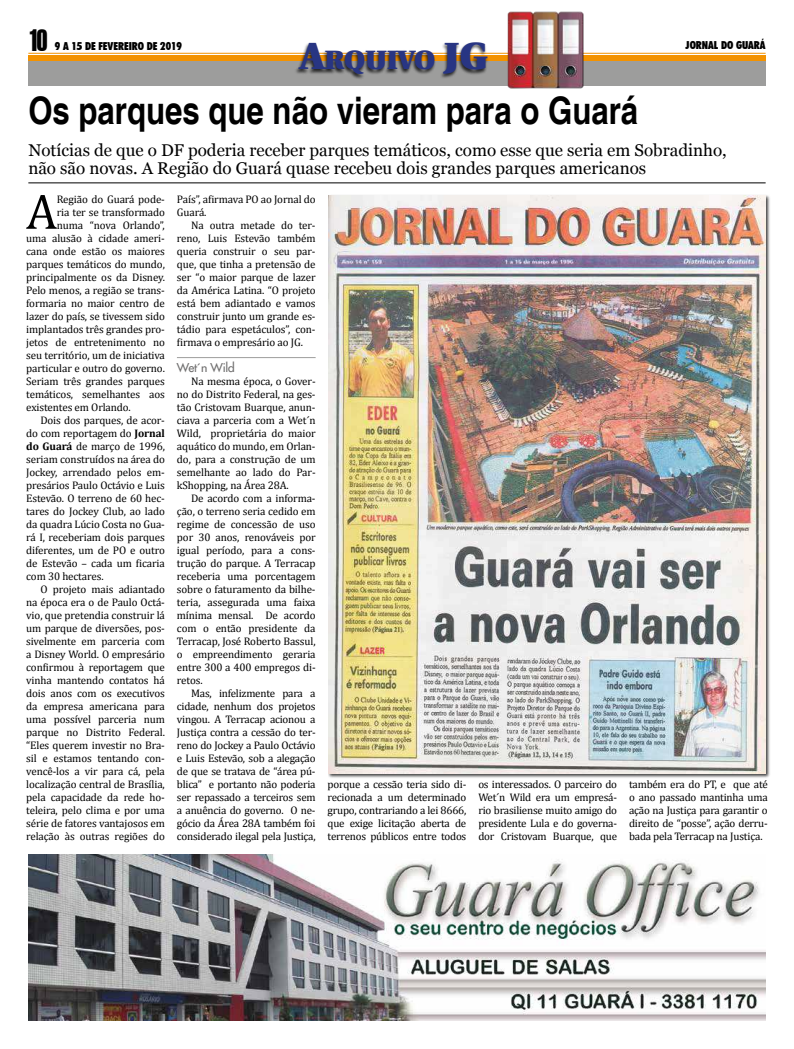
<style>
.page{position:relative;width:794px;height:1049px;background:#fff}
.page>*{position:absolute;margin:0;border:0;box-sizing:border-box;transform-origin:0 0}
.t1{font:50px "Cambria";color:#000}
.t2{font:700 condensed 38px "Helvetica";color:#000}
.t3{font:29.6px "Swiss 911 BT Extra Compressed";color:#000}
.t4{font:900 26.6px "Utopia";letter-spacing:-.015em;color:#283583}
.t5{font:17px/18px "Georgia";color:#000}
.t6{font:12px "Futura 2";letter-spacing:-.01em;color:#706f6f}
.t7{font:11px/13px "Cambria";letter-spacing:-.01em;color:#000;text-align:justify}
.t8{font:900 condensed 11px "Futura BT";color:#000}
.s1{font-size:38px}
.s2{font-weight:700}
</style>
<div class="page">
<div style="left:28px;top:55px;width:737px;height:6px;background:#f39200"></div>
<hr style="left:28px;top:53px;width:737px;height:1px;background:#f39200">
<hr style="left:177px;top:357px;width:139px;height:1px;background:#9d9d9c">
<div style="left:28px;top:61px;width:737px;height:25px;background:#9d9d9c"></div>
<div style="left:294px;top:42px;width:195px;height:38px;background:#000;opacity:.75"></div>
<img style="left:28px;top:855px;width:737px;height:165px">
<img style="left:502px;top:11px;width:89px;height:78px">
<div style="left:327px;top:195px;width:443px;height:584px;background:#000;opacity:.75"></div>
<img style="left:329px;top:196px;width:436px;height:578px">
<hr style="left:28px;top:183px;width:737px;height:1px;background:#000">
<h3 class="t3" style="left:28px;top:24px;width:21px">10</h3>
<p class="t8" style="left:55px;top:39px;width:128px">9 A 15 DE FEVEREIRO DE 2019</p>
<p class="t8" style="left:685px;top:38px;width:82px">JORNAL DO GUARÁ</p>
<h3 class="t4" style="left:300px;top:45px;width:190px"><span class="s1">A</span>RQUIVO <span class="s1">JG</span></h3>
<h2 class="t2" style="left:28px;top:88px;width:611px">Os parques que não vieram para o Guará</h2>
<h3 class="t5" style="left:28px;top:142px;width:700px">Notícias de que o DF poderia receber parques temáticos, como esse que seria em Sobradinho, não são novas. A Região do Guará quase recebeu dois grandes parques americanos</h3>
<h1 class="t1" style="left:26px;top:182px;width:33px">A</h1>
<p class="t7" style="left:57px;top:192px;width:110px">Região do Guará pode-</p>
<p class="t7" style="left:57px;top:205px;width:110px">ria ter se transformado</p>
<p class="t7" style="left:57px;top:218px;width:110px">numa “nova Orlando”,</p>
<p class="t7" style="left:26px;top:231px;width:140px">uma alusão à cidade ameri-</p>
<p class="t7" style="left:26px;top:244px;width:140px">cana onde estão os maiores</p>
<p class="t7" style="left:26px;top:257px;width:140px">parques temáticos do mundo,</p>
<p class="t7" style="left:26px;top:270px;width:140px">principalmente os da Disney.</p>
<p class="t7" style="left:26px;top:283px;width:140px">Pelo menos, a região se trans-</p>
<p class="t7" style="left:26px;top:296px;width:140px">formaria no maior centro de</p>
<p class="t7" style="left:26px;top:309px;width:140px">lazer do país, se tivessem sido</p>
<p class="t7" style="left:26px;top:322px;width:140px">implantados três grandes pro-</p>
<p class="t7" style="left:26px;top:335px;width:140px">jetos de entretenimento no</p>
<p class="t7" style="left:26px;top:348px;width:140px">seu território, um de iniciativa</p>
<p class="t7" style="left:26px;top:361px;width:140px">particular e outro do governo.</p>
<p class="t7" style="left:26px;top:374px;width:140px">Seriam três grandes parques</p>
<p class="t7" style="left:26px;top:387px;width:140px">temáticos, semelhantes aos</p>
<p class="t7" style="left:26px;top:400px;width:106px">existentes em Orlando.</p>
<p class="t7" style="left:40px;top:413px;width:126px">Dois dos parques, de acor-</p>
<p class="t7" style="left:26px;top:426px;width:140px">do com reportagem do <span class="s2">Jornal</span></p>
<p class="t7" style="left:26px;top:439px;width:140px"><span class="s2">do Guará</span> de março de 1996,</p>
<p class="t7" style="left:26px;top:452px;width:140px">seriam construídos na área do</p>
<p class="t7" style="left:26px;top:465px;width:140px">Jockey, arrendado pelos em-</p>
<p class="t7" style="left:26px;top:478px;width:140px">presários Paulo Octávio e Luis</p>
<p class="t7" style="left:26px;top:491px;width:140px">Estevão. O terreno de 60 hec-</p>
<p class="t7" style="left:26px;top:504px;width:140px">tares do Jockey Club, ao lado</p>
<p class="t7" style="left:26px;top:517px;width:140px">da quadra Lúcio Costa no Gua-</p>
<p class="t7" style="left:26px;top:530px;width:140px">rá I, receberiam dois parques</p>
<p class="t7" style="left:26px;top:543px;width:140px">diferentes, um de PO e outro</p>
<p class="t7" style="left:26px;top:556px;width:140px">de Estevão – cada um ficaria</p>
<p class="t7" style="left:26px;top:569px;width:79px">com 30 hectares.</p>
<p class="t7" style="left:40px;top:582px;width:126px">O projeto mais adiantado</p>
<p class="t7" style="left:26px;top:595px;width:140px">na época era o de Paulo Octá-</p>
<p class="t7" style="left:26px;top:608px;width:140px">vio, que pretendia construir lá</p>
<p class="t7" style="left:26px;top:622px;width:140px">um parque de diversões, pos-</p>
<p class="t7" style="left:26px;top:635px;width:140px">sivelmente em parceria com</p>
<p class="t7" style="left:26px;top:648px;width:140px">a Disney World. O empresário</p>
<p class="t7" style="left:26px;top:661px;width:140px">confirmou à reportagem que</p>
<p class="t7" style="left:26px;top:674px;width:140px">vinha mantendo contatos há</p>
<p class="t7" style="left:26px;top:687px;width:140px">dois anos com os executivos</p>
<p class="t7" style="left:26px;top:700px;width:140px">da empresa americana para</p>
<p class="t7" style="left:26px;top:713px;width:140px">uma possível parceria num</p>
<p class="t7" style="left:26px;top:726px;width:140px">parque no Distrito Federal.</p>
<p class="t7" style="left:26px;top:739px;width:140px">“Eles querem investir no Bra-</p>
<p class="t7" style="left:26px;top:752px;width:140px">sil e estamos tentando con-</p>
<p class="t7" style="left:26px;top:765px;width:140px">vencê-los a vir para cá, pela</p>
<p class="t7" style="left:26px;top:778px;width:140px">localização central de Brasília,</p>
<p class="t7" style="left:26px;top:791px;width:140px">pela capacidade da rede ho-</p>
<p class="t7" style="left:26px;top:804px;width:140px">teleira, pelo clima e por uma</p>
<p class="t7" style="left:26px;top:817px;width:140px">série de fatores vantajosos em</p>
<p class="t7" style="left:26px;top:830px;width:140px">relação às outras regiões do</p>
<p class="t7" style="left:177px;top:192px;width:140px">País”, afirmava PO ao Jornal do<br>Guará.</p>
<p class="t7" style="left:177px;top:218px;width:140px;text-indent:14px">Na outra metade do ter&shy;reno, Luis Estevão também queria construir o seu par&shy;que, que tinha a pretensão de ser “o maior parque de lazer da América Latina. “O projeto está bem adiantado e vamos construir junto um grande es&shy;tádio para espetáculos”, con&shy;firmava o empresário ao JG.</p>
<p class="t6" style="left:177px;top:359px;width:59px">Wet´n Wild</p>
<p class="t7" style="left:177px;top:374px;width:140px;text-indent:14px">Na mesma época, o Gover&shy;no do Distrito Federal, na ges&shy;tão Cristovam Buarque, anun&shy;ciava a parceria com a Wet´n Wild, proprietária do maior aquático do mundo, em Orlan&shy;do, para a construção de um semelhante ao lado do Par&shy;kShopping, na Área 28A.</p>
<p class="t7" style="left:177px;top:491px;width:140px;text-indent:14px">De acordo com a informa&shy;ção, o terreno seria cedido em regime de concessão de uso por 30 anos, renováveis por igual período, para a cons&shy;trução do parque. A Terracap receberia uma porcentagem sobre o faturamento da bilhe&shy;teria, assegurada uma faixa mínima mensal. De acordo com o então presidente da Terracap, José Roberto Bassul, o empreendimento geraria entre 300 a 400 empregos di&shy;retos.</p>
<p class="t7" style="left:177px;top:686px;width:140px;text-indent:14px">Mas, infelizmente para a cidade, nenhum dos projetos vingou. A Terracap acionou a Justiça contra a cessão do ter&shy;reno do Jockey a Paulo Octávio e Luis Estevão, sob a alegação de que se tratava de “área pú&shy;blica” e portanto não poderia ser repassado a terceiros sem a anuência do governo. O ne&shy;gócio da Área 28A também foi considerado ilegal pela Justiça,</p>
<p class="t7" style="left:328px;top:778px;width:140px">porque a cessão teria sido di&shy;recionada a um determinado grupo, contrariando a lei 8666, que exige licitação aberta de terrenos públicos entre todos</p>
<p class="t7" style="left:478px;top:778px;width:140px">os interessados. O parceiro do Wet´n Wild era um empresá&shy;rio brasiliense muito amigo do presidente Lula e do governa&shy;dor Cristovam Buarque, que</p>
<p class="t7" style="left:629px;top:778px;width:140px">também era do PT, e que até o ano passado mantinha uma ação na Justiça para garantir o direito de “posse”, ação derru&shy;bada pela Terracap na Justiça.</p>
</div>
